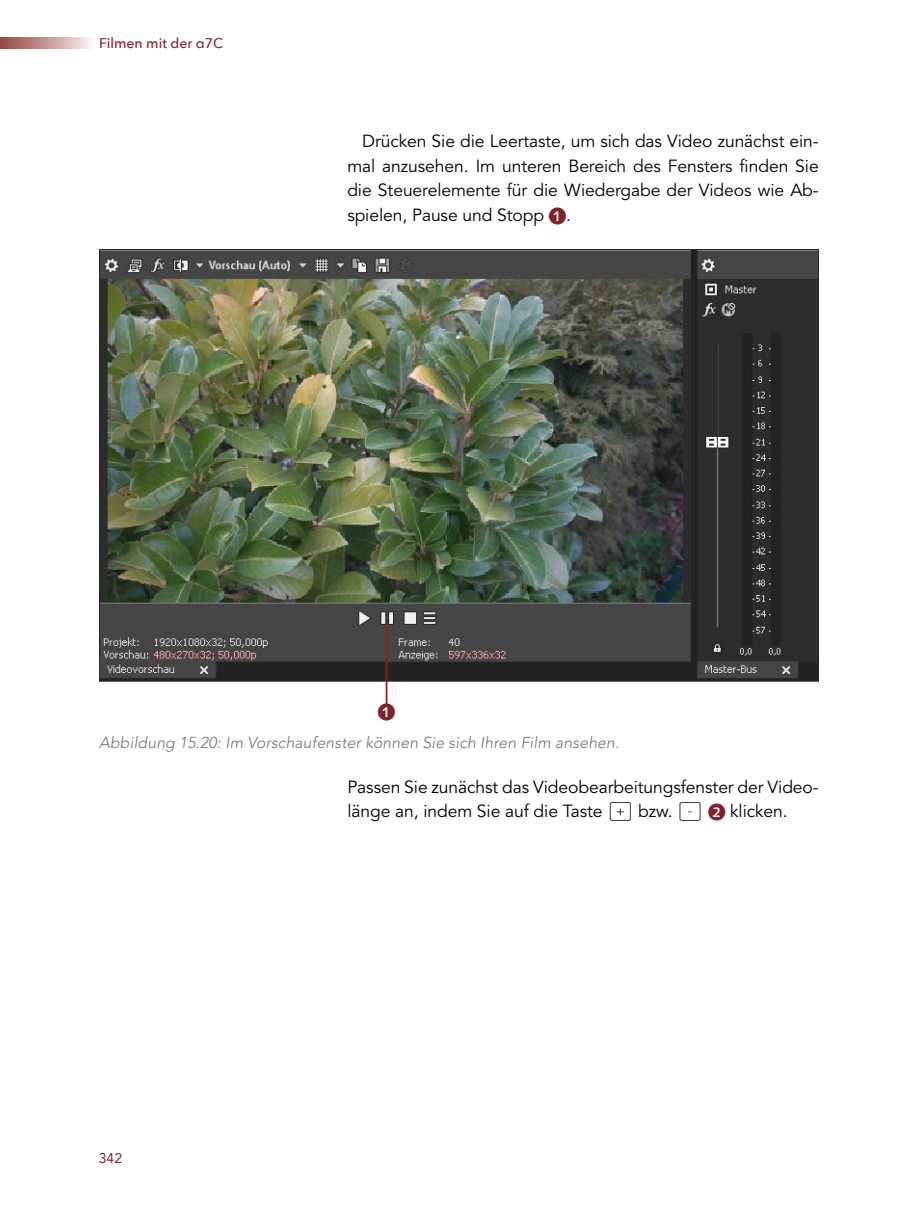
<style>
.page{position:relative;width:918px;height:1216px;background:#fff}
.page>*{position:absolute;margin:0;border:0;box-sizing:border-box;transform-origin:0 0}
.Fließtext_mit_Einzug{font:17.5px/24.5px "Avenir LT Pro";letter-spacing:-.005em;color:#000;text-align:justify}
.Fließtext_ohne_Einzu{font:17.5px/24.5px "Avenir LT Pro";letter-spacing:-.005em;color:#000}
.Bildbeschriftung{font:17.5px "Galileo Press Callout";color:#81222f}
.Bildbeschriftung-2{font:italic 300 15.75px "Avenir LT Pro";letter-spacing:.01em;color:#6f7070}
.t1{font:500 14px "Avenir Next";color:#81222f}
.t2{font:14px "Avenir LT Pro";color:#81222f}
.s1{font-family:"Galileo Press Callout";color:#81222f}
.s2{font-family:"Keyboard"}
</style>
<div class="page">
<svg style="left:0;top:37px;width:92px;height:11px"></svg>
<img style="left:99px;top:249px;width:720px;height:457px">
<hr style="left:386px;top:624px;width:1px;height:81px;background:#81222f">
<p class="t1" style="left:99px;top:31px;width:125px">Filmen mit der α7C</p>
<p class="Fließtext_mit_Einzug" style="left:347px;top:129px;width:473px;text-indent:15px">Drücken Sie die Leertaste, um sich das Video zunächst ein&shy;mal anzusehen. Im unteren Bereich des Fensters finden Sie die Steuerelemente für die Wiedergabe der Videos wie Ab&shy;spielen, Pause und Stopp <span class="s1">1</span>.</p>
<p class="Bildbeschriftung" style="left:378px;top:703px;width:19px">1</p>
<p class="Bildbeschriftung-2" style="left:99px;top:733px;width:521px">Abbildung 15.20: Im Vorschaufenster können Sie sich Ihren Film ansehen.</p>
<p class="t2" style="left:99px;top:1149px;width:25px">342</p>
<p class="Fließtext_ohne_Einzu" style="left:347px;top:774px;width:473px">Passen Sie zunächst das Videobearbeitungsfenster der Video&shy;länge an, indem Sie auf die Taste <span class="s2">(+)</span> bzw. <span class="s2">(-)</span> <span class="s1">2</span> klicken.</p>
</div>
